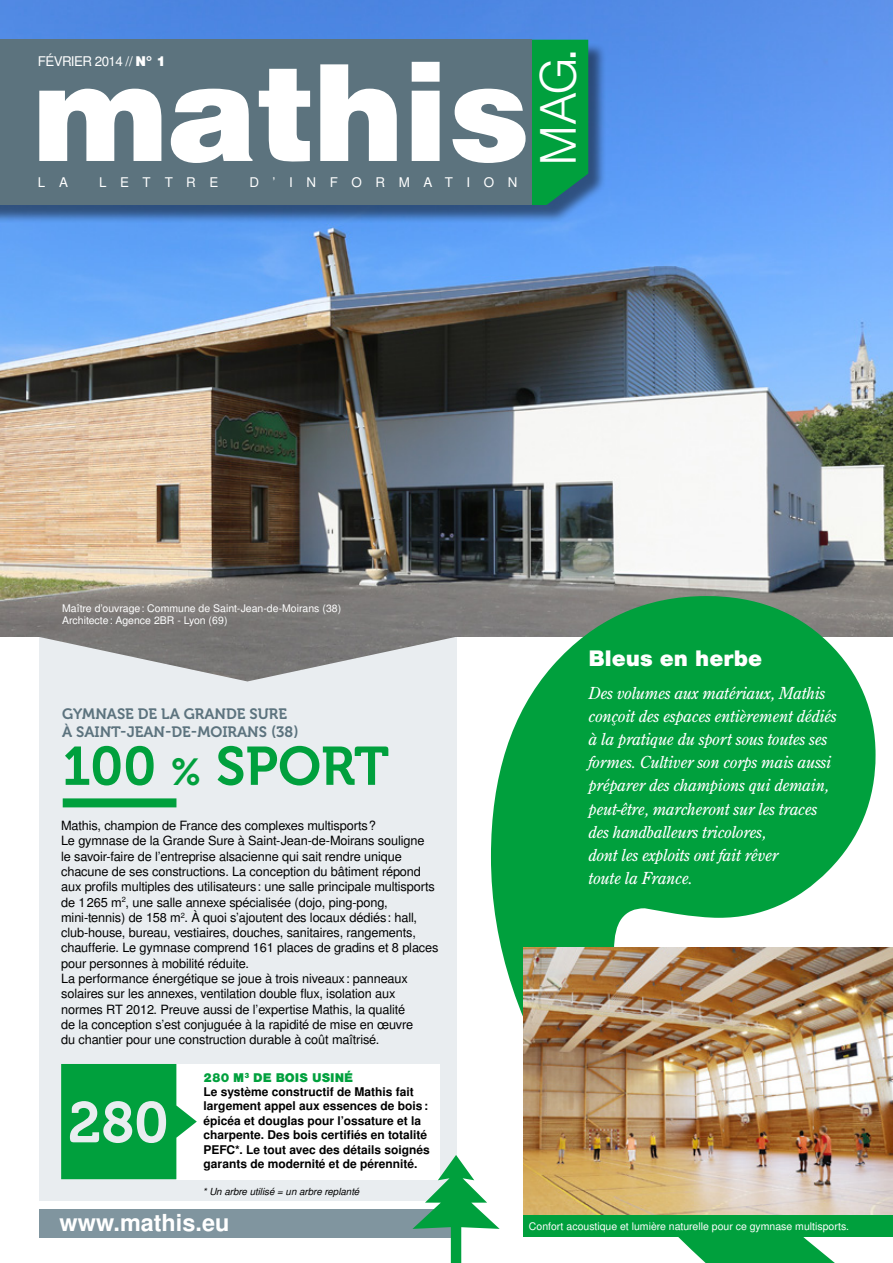
<style>
.page{position:relative;width:893px;height:1263px;background:#fff}
.page>*{position:absolute;margin:0;border:0;box-sizing:border-box;transform-origin:0 0}
.t1{font:900 134.1px "Helvetica LT Std";color:#fff}
.t2{font:57.15px "Museo 700";color:#e9edf0}
.t3{font:54px "Museo 700";color:#00a03d}
.t4{font:300 48.75px "Nimbus San L";color:#fff}
.t5{font:700 23.4px "Nimbus San L";color:#fff}
.t6{font:900 21.3px "Nimbus San L";color:#fff}
.t7{font:italic 16.5px/23.2px "Century Old Style Std";letter-spacing:-.02em;color:#fff}
.t8{font:15px/18px "Museo 700";color:#5c737e}
.t9{font:13.35px "Nimbus San L";letter-spacing:-.04em;color:#fff}
.t10{font:13.35px "Nimbus San L";letter-spacing:1.02em;color:#fff}
.t11{font:13.35px "Nimbus San L";letter-spacing:1em;color:#fff}
.t12{font:12.75px/15.3px "Nimbus San L";letter-spacing:-.01em;color:#000}
.t13{font:700 12px/14.4px "Nimbus San L";color:#000}
.t14{font:10.5px/12.6px "Nimbus San L";color:#fff}
.t15{font:italic 9.75px "Nimbus San L";color:#000}
.s1{font-weight:900}
.s2{font-size:37.5px}
.s3{font-weight:900;color:#00a03d}
</style>
<div class="page">
<div style="left:40px;top:637px;width:417px;height:564px;background:#e9edf0"></div>
<img style="left:0;top:0;width:893px;height:637px">
<svg style="left:491px;top:596px;width:393px;height:667px;fill:#00a03d"></svg>
<div style="left:0;top:42px;width:607px;height:182px;background:#000;opacity:.48"></div>
<svg style="left:531px;top:40px;width:57px;height:165px;background:#059a44"></svg>
<div style="left:0;top:40px;width:531px;height:165px;background:#5c737e"></div>
<img style="left:523px;top:947px;width:370px;height:269px">
<img style="left:36px;top:636px;width:423px;height:45px">
<div style="left:176px;top:1064px;width:264px;height:115px;background:#fff"></div>
<svg style="left:61px;top:1064px;width:136px;height:115px;background:#21ac56"></svg>
<div style="left:40px;top:1209px;width:417px;height:28px;background:#80959f"></div>
<svg style="left:412px;top:1155px;width:88px;height:108px"></svg>
<div style="left:523px;top:1216px;width:370px;height:21px;background:#00a03d"></div>
<div style="left:63px;top:798px;width:113px;height:9px;background:#00a03d"></div>
<h1 class="t1" style="left:33px;top:25px;width:498px">mathis</h1>
<h3 class="t4" style="left:530px;top:166px;width:119px;rotate:-90deg">MAG.</h3>
<p class="t11" style="left:38px;top:175px;width:32px">L A</p>
<p class="t11" style="left:99px;top:175px;width:121px">LETTRE</p>
<p class="t10" style="left:249px;top:175px;width:270px">D’INFORMATION</p>
<p class="t9" style="left:38px;top:53px;width:129px">FÉVRIER 2014 // <span class="s1">N° 1</span></p>
<p class="t14" style="left:62px;top:602px;width:281px">Maître d’ouvrage: Commune de Saint-Jean-de-Moirans (38)<br>Architecte: Agence 2BR - Lyon (69)</p>
<p class="t8" style="left:62px;top:705px;width:238px">GYMNASE DE LA GRANDE SURE<br>À SAINT-JEAN-DE-MOIRANS (38)</p>
<h3 class="t3" style="left:62px;top:736px;width:328px">100 <span class="s2">%</span> SPORT</h3>
<p class="t12" style="left:61px;top:818px;width:379px">Mathis, champion de France des complexes multisports?<br>Le gymnase de la Grande Sure à Saint-Jean-de-Moirans souligne<br>le savoir-faire de l’entreprise alsacienne qui sait rendre unique chacune de ses constructions. La conception du bâtiment répond aux profils multiples des utilisateurs: une salle principale multisports de 1265 m<sup>2</sup>, une salle annexe spécialisée (dojo, ping-pong, mini-tennis) de 158 m<sup>2</sup>. À quoi s’ajoutent des locaux dédiés: hall, club-house, bureau, vestiaires, douches, sanitaires, rangements, chaufferie. Le gymnase comprend 161 places de gradins et 8 places pour personnes à mobilité réduite.<br>La performance énergétique se joue à trois niveaux: panneaux solaires sur les annexes, ventilation double flux, isolation aux normes RT 2012. Preuve aussi de l’expertise Mathis, la qualité<br>de la conception s’est conjuguée à la rapidité de mise en œuvre<br>du chantier pour une construction durable à coût maîtrisé.</p>
<h2 class="t2" style="left:68px;top:1091px;width:102px">280</h2>
<p class="t13" style="left:204px;top:1070px;width:228px"><span class="s3">280 M</span><sup>3</sup> <span class="s3">DE BOIS USINÉ<br></span>Le système constructif de Mathis fait largement appel aux essences de bois: épicéa et douglas pour l’ossature et la charpente. Des bois certifiés en totalité PEFC*. Le tout avec des détails soignés garants de modernité et de pérennité.</p>
<p class="t15" style="left:203px;top:1185px;width:158px">* Un arbre utilisé = un arbre replanté</p>
<h3 class="t5" style="left:60px;top:1208px;width:171px">www.mathis.eu</h3>
<h3 class="t6" style="left:588px;top:645px;width:175px">Bleus en herbe</h3>
<p class="t7" style="left:588px;top:681px;width:250px">Des volumes aux matériaux, Mathis conçoit des espaces entièrement dédiés à la pratique du sport sous toutes ses formes. Cultiver son corps mais aussi préparer des champions qui demain, peut-être, marcheront sur les traces des handballeurs tricolores,<br>dont les exploits ont fait rêver<br>toute la France.</p>
<p class="t14" style="left:529px;top:1220px;width:322px">Confort acoustique et lumière naturelle pour ce gymnase multisports.</p>
</div>
